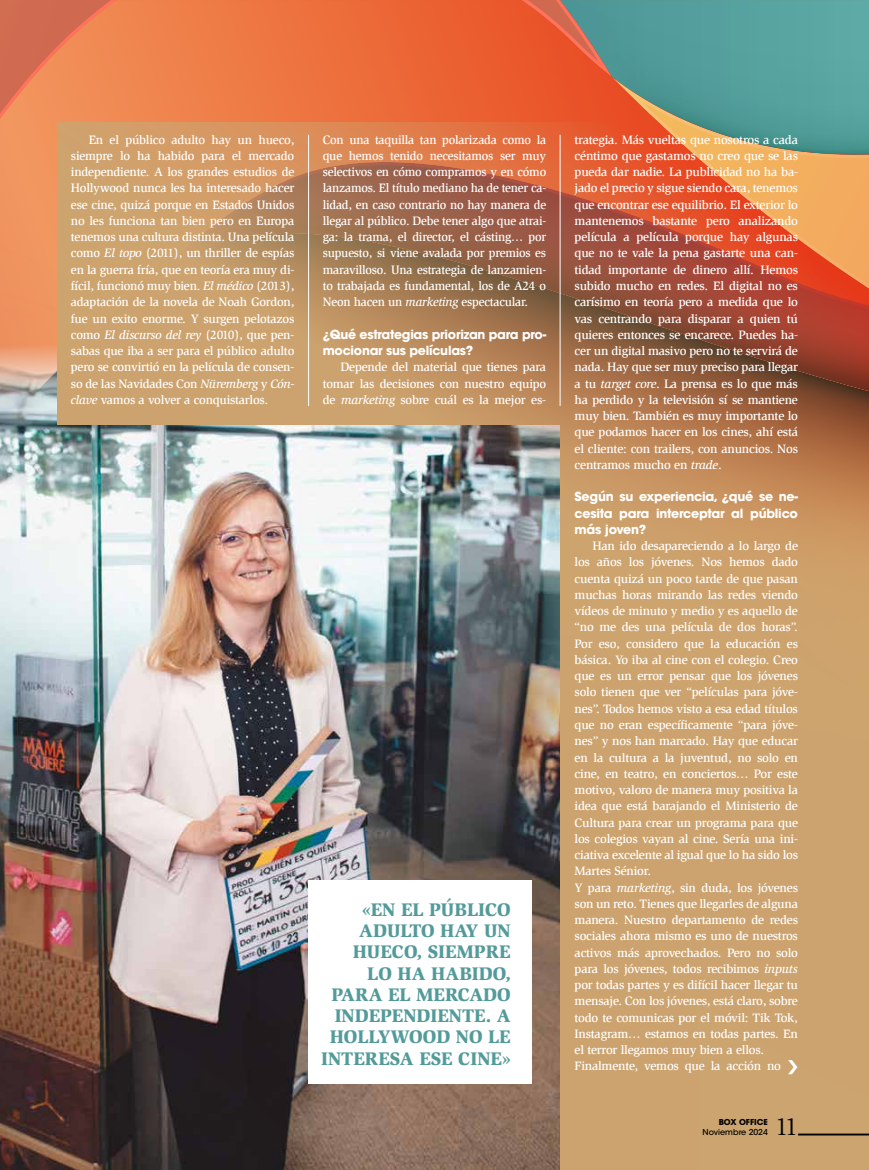
<style>
.page{position:relative;width:869px;height:1170px;background:#fff}
.page>*{position:absolute;margin:0;border:0;box-sizing:border-box;transform-origin:0 0}
.t1{font:25px "Slimbach Std";color:#000}
.t2{font:900 18.75px/21.2px "Slimbach Std";color:#539b9a;text-align:right}
.t3{font:500 12.5px/16.2px "Slimbach Std";letter-spacing:-.02em;color:#fff;text-align:justify}
.t4{font:700 12.5px/16.2px "ITC Avant Garde Std";letter-spacing:-.02em;color:#fff;text-align:justify}
.t5{font:500 8.12px "ITC Avant Garde Std";color:#000}
.t6{font:700 8.12px "ITC Avant Garde Std";color:#000}
.s1{font-style:italic}
</style>
<div class="page">
<img style="left:0;top:429px;width:868px;height:740px">
<svg style="left:0;top:119px;width:611px;height:110px;background:#e08a56"></svg>
<svg style="left:611px;top:155px;width:257px;height:7px;background:#ef8f4c"></svg>
<svg style="left:0;top:0;width:559px;height:119px;background:#ea7141"></svg>
<svg style="left:39px;top:162px;width:829px;height:67px;background:#c97c50"></svg>
<svg style="left:0;top:229px;width:868px;height:200px;background:#b47c55"></svg>
<svg style="left:559px;top:0;width:309px;height:155px;background:#799082"></svg>
<div style="left:308px;top:880px;width:223px;height:203px;background:#fff"></div>
<hr style="left:797px;top:1133px;width:71px;height:2px;background:#000">
<hr style="left:308px;top:135px;width:1px;height:271px;background:#fff">
<hr style="left:559px;top:135px;width:1px;height:271px;background:#fff">
<svg style="left:787px;top:1059px;width:10px;height:15px"></svg>
<p class="t3" style="left:71px;top:132px;width:225px;text-indent:18px">En el público adulto hay un hueco, siempre lo ha habido para el mercado independiente. A los grandes estudios de Hollywood nunca les ha interesado hacer ese cine, quizá porque en Estados Unidos no les funciona tan bien pero en Europa tenemos una cultura distinta. Una película como <span class="s1">El topo</span> (2011), un thriller de espías en la guerra fría, que en teoría era muy di&shy;fícil, funcionó muy bien. <span class="s1">El médico</span> (2013), adaptación de la novela de Noah Gordon, fue un exito enorme. Y surgen pelotazos como <span class="s1">El discurso del rey</span> (2010), que pen&shy;sabas que iba a ser para el público adulto pero se convirtió en la película de consen&shy;so de las Navidades Con <span class="s1">Nüremberg</span> y <span class="s1">Cón&shy;clave</span> vamos a volver a conquistarlos.</p>
<p class="t3" style="left:322px;top:132px;width:225px">Con una taquilla tan polarizada como la que hemos tenido necesitamos ser muy selectivos en cómo compramos y en cómo lanzamos. El título mediano ha de tener ca&shy;lidad, en caso contrario no hay manera de llegar al público. Debe tener algo que atrai&shy;ga: la trama, el director, el cásting… por supuesto, si viene avalada por premios es maravilloso. Una estrategia de lanzamien&shy;to trabajada es fundamental, los de A24 o Neon hacen un <span class="s1">marketing</span> espectacular.</p>
<p class="t4" style="left:322px;top:327px;width:225px">¿Qué estrategias priorizan para pro&shy;mocionar sus películas?</p>
<p class="t3" style="left:322px;top:360px;width:225px;text-indent:18px">Depende del material que tienes para tomar las decisiones con nuestro equipo de <span class="s1">marketing</span> sobre cuál es la mejor es-</p>
<h2 class="t2" style="left:321px;top:897px;width:191px">«EN EL PÚBLICO<br>ADULTO HAY UN<br>HUECO, SIEMPRE<br>LO HA HABIDO,<br>PARA EL MERCADO<br>INDEPENDIENTE. A<br>HOLLYWOOD NO LE<br>INTERESA ESE CINE»</h2>
<p class="t3" style="left:574px;top:132px;width:225px">trategia. Más vueltas que nosotros a cada céntimo que gastamos no creo que se las pueda dar nadie. La publicidad no ha ba&shy;jado el precio y sigue siendo cara, tenemos que encontrar ese equilibrio. El exterior lo mantenemos bastante pero analizando película a película porque hay algunas que no te vale la pena gastarte una can&shy;tidad importante de dinero allí. Hemos subido mucho en redes. El digital no es carísimo en teoría pero a medida que lo vas centrando para disparar a quien tú quieres entonces se encarece. Puedes ha&shy;cer un digital masivo pero no te servirá de nada. Hay que ser muy preciso para llegar a tu <span class="s1">target core</span>. La prensa es lo que más ha perdido y la televisión sí se mantiene muy bien. También es muy importante lo que podamos hacer en los cines, ahí está el cliente: con trailers, con anuncios. Nos centramos mucho en <span class="s1">trade</span>.</p>
<p class="t4" style="left:574px;top:489px;width:225px">Según su experiencia, ¿qué se ne&shy;cesita para interceptar al público más joven?</p>
<p class="t3" style="left:574px;top:538px;width:225px;text-align:left;text-indent:18px">Han ido desapareciendo a lo largo de los años los jóvenes. Nos hemos dado cuenta quizá un poco tarde de que pasan muchas horas mirando las redes viendo vídeos de minuto y medio y es aquello de “no me des una película de dos horas”.<br>Por eso, considero que la educación es básica. Yo iba al cine con el colegio. Creo que es un error pensar que los jóvenes solo tienen que ver “películas para jóve&shy;nes”. Todos hemos visto a esa edad títulos que no eran específicamente “para jóve&shy;nes” y nos han marcado. Hay que educar en la cultura a la juventud, no solo en cine, en teatro, en conciertos… Por este motivo, valoro de manera muy positiva la idea que está barajando el Ministerio de Cultura para crear un programa para que los colegios vayan al cine. Sería una ini&shy;ciativa excelente al igual que lo ha sido los Martes Sénior.<br>Y para <span class="s1">marketing</span>, sin duda, los jóvenes son un reto. Tienes que llegarles de alguna manera. Nuestro departamento de redes sociales ahora mismo es uno de nuestros activos más aprovechados. Pero no solo para los jóvenes, todos recibimos <span class="s1">inputs </span>por todas partes y es difícil hacer llegar tu mensaje. Con los jóvenes, está claro, sobre todo te comunicas por el móvil: Tik Tok, Instagram… estamos en todas partes. En el terror llegamos muy bien a ellos.<br>Finalmente, vemos que la acción no</p>
<p class="t6" style="left:718px;top:1117px;width:51px">BOX OFFICE</p>
<p class="t5" style="left:702px;top:1126px;width:67px">Noviembre 2024</p>
<h1 class="t1" style="left:775px;top:1111px;width:24px">11</h1>
</div>
